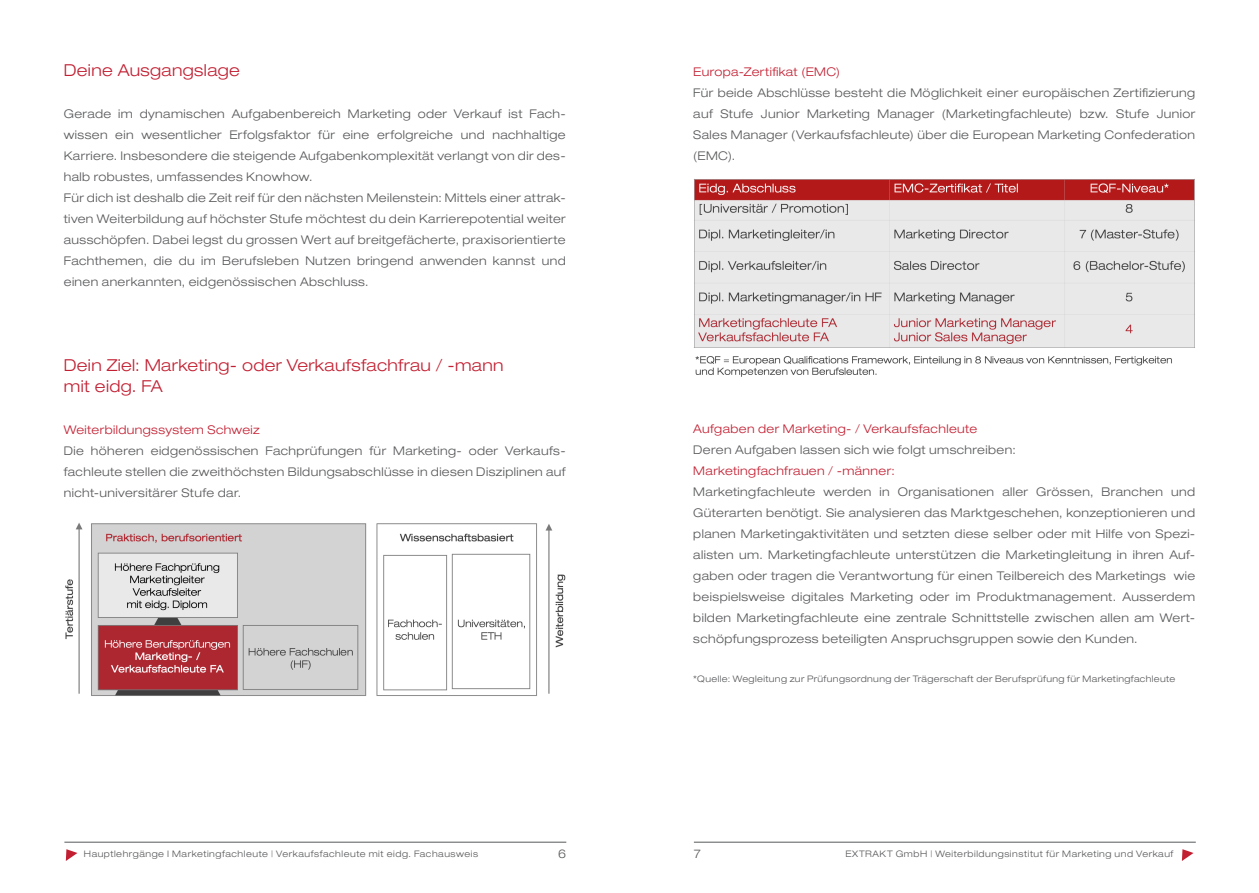
<style>
.page{position:relative;width:1259px;height:893px;background:#fff}
.page>*{position:absolute;margin:0;border:0;box-sizing:border-box;transform-origin:0 0}
.t1{font:300 expanded 16.5px/21px "Helvetica Neue LT Std";letter-spacing:.025em;color:#c22032}
.t2{font:300 expanded 12px/21px "Helvetica Neue LT Std";letter-spacing:.035em;color:#57585a;text-align:justify}
.t3{font:300 expanded 12px "Helvetica Neue LT Std";letter-spacing:.035em;color:#c22032}
.t4{font:300 expanded 9px "Helvetica Neue LT Std";letter-spacing:.055em;color:#57585a}
</style>
<div class="page">
<hr style="left:64px;top:842px;width:502px;height:1px;background:#57585a">
<hr style="left:694px;top:842px;width:501px;height:1px;background:#57585a">
<svg style="left:66px;top:849px;width:11px;height:12px"></svg>
<svg style="left:1182px;top:849px;width:11px;height:12px"></svg>
<img style="left:65px;top:523px;width:501px;height:173px">
<img style="left:694px;top:179px;width:501px;height:198px">
<h1 class="t1" style="left:64px;top:59px;width:177px">Deine Ausgangslage</h1>
<p class="t2" style="left:64px;top:103px;width:503px;text-align:left">Gerade im dynamischen Aufgabenbereich Marketing oder Verkauf ist Fach&shy;wissen ein wesentlicher Erfolgsfaktor für eine erfolgreiche und nachhaltige Karriere. Insbesondere die steigende Aufgabenkomplexität verlangt von dir des&shy;halb robustes, umfassendes Knowhow.<br>Für dich ist deshalb die Zeit reif für den nächsten Meilenstein: Mittels einer attrak&shy;tiven Weiterbildung auf höchster Stufe möchtest du dein Karrierepotential weiter ausschöpfen. Dabei legst du grossen Wert auf breitgefächerte, praxisorientierte Fachthemen, die du im Berufsleben Nutzen bringend anwenden kannst und einen anerkannten, eidgenössischen Abschluss.</p>
<h1 class="t1" style="left:64px;top:355px;width:441px">Dein Ziel: Marketing- oder Verkaufsfachfrau / -mann mit eidg. FA</h1>
<p class="t3" style="left:64px;top:423px;width:197px">Weiterbildungssystem Schweiz</p>
<p class="t2" style="left:64px;top:440px;width:503px">Die höheren eidgenössischen Fachprüfungen für Marketing- oder Verkaufs&shy;fachleute stellen die zweithöchsten Bildungsabschlüsse in diesen Disziplinen auf nicht-universitärer Stufe dar.</p>
<p class="t3" style="left:693px;top:64px;width:148px">Europa-Zertifikat (EMC)</p>
<p class="t2" style="left:693px;top:82px;width:503px">Für beide Abschlüsse besteht die Möglichkeit einer europäischen Zertifizierung auf Stufe Junior Marketing Manager (Marketingfachleute) bzw. Stufe Junior Sales Manager (Verkaufsfachleute) über die European Marketing Confederation (EMC).</p>
<p class="t3" style="left:693px;top:421px;width:285px">Aufgaben der Marketing- / Verkaufsfachleute</p>
<p class="t2" style="left:693px;top:439px;width:324px">Deren Aufgaben lassen sich wie folgt umschreiben:</p>
<p class="t3" style="left:693px;top:463px;width:203px">Marketingfachfrauen / -männer:</p>
<p class="t2" style="left:693px;top:481px;width:503px">Marketingfachleute werden in Organisationen aller Grössen, Branchen und Güterarten benötigt. Sie analysieren das Marktgeschehen, konzeptionieren und planen Marketingaktivitäten und setzten diese selber oder mit Hilfe von Spezi&shy;alisten um. Marketingfachleute unterstützen die Marketingleitung in ihren Auf&shy;gaben oder tragen die Verantwortung für einen Teilbereich des Marketings wie beispielsweise digitales Marketing oder im Produktmanagement. Ausserdem bilden Marketingfachleute eine zentrale Schnittstelle zwischen allen am Wert&shy;schöpfungsprozess beteiligten Anspruchsgruppen sowie den Kunden.</p>
<p class="t4" style="left:693px;top:673px;width:483px">*Quelle: Wegleitung zur Prüfungsordnung der Trägerschaft der Berufsprüfung für Marketingfachleute</p>
<p class="t4" style="left:84px;top:848px;width:396px">Hauptlehrgänge I Marketingfachleute | Verkaufsfachleute mit eidg. Fachausweis</p>
<p class="t2" style="left:558px;top:843px;width:10px">6</p>
<p class="t2" style="left:694px;top:843px;width:9px">7</p>
<p class="t4" style="left:845px;top:848px;width:330px">EXTRAKT GmbH | Weiterbildungsinstitut für Marketing und Verkauf</p>
</div>
